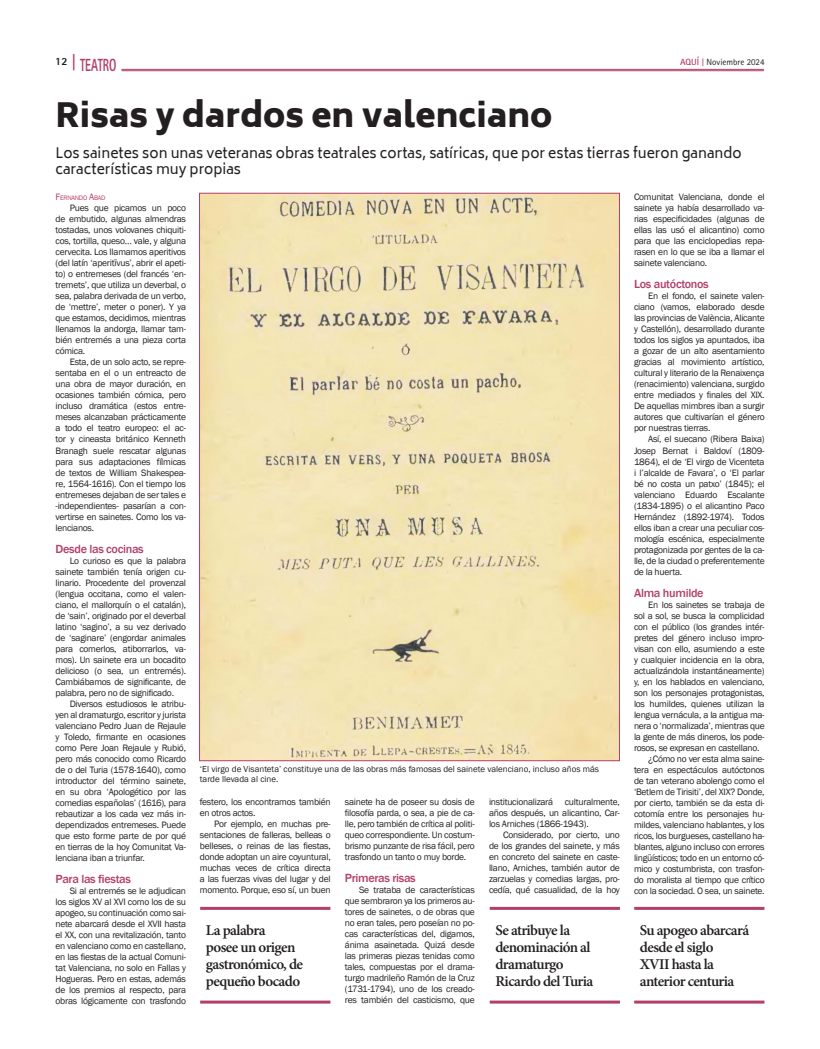
<style>
.page{position:relative;width:820px;height:1049px;background:#fff}
.page>*{position:absolute;margin:0;border:0;box-sizing:border-box;transform-origin:0 0}
.t1{font:900 33px "Biryani";color:#231f20}
.t2{font:800 17.6px "Rotis Sans Serif Std";color:#b23f6a;scale:.64 1}
.t3{font:600 15px/17px "Minion Pro";letter-spacing:-.04em;color:#231f20}
.t4{font:14px/16.8px "Biryani";color:#231f20}
.t5{font:500 12.1px "Franklin Gothic";letter-spacing:-.025em;color:#b23f6a}
.t6{font:800 11px "Rotis Sans Serif Std";color:#231f20}
.t7{font:9.5px/11px "Franklin Gothic";letter-spacing:-.025em;color:#231f20;text-align:justify}
.t8{font:9px/10.8px "Franklin Gothic";color:#231f20}
.t9{font:9px "Rotis Sans Serif Std";color:#231f20}
.t10{font:6.7px "Franklin Gothic";letter-spacing:-.035em;color:#b23f6a}
.s1{font-size:18.2px}
.s2{font-weight:700;color:#b23f6a}
.s3{font-family:"Rotis Serif Std";font-weight:700;color:#b23f6a}
.s4{font-size:9.5px}
</style>
<div class="page">
<img style="left:201px;top:195px;width:416px;height:564px">
<hr style="left:200px;top:907px;width:130px;height:3px;background:#b23f6a">
<hr style="left:200px;top:1000px;width:130px;height:3px;background:#b23f6a">
<hr style="left:489px;top:907px;width:130px;height:3px;background:#b23f6a">
<hr style="left:489px;top:1000px;width:130px;height:3px;background:#b23f6a">
<hr style="left:634px;top:907px;width:130px;height:3px;background:#b23f6a">
<hr style="left:634px;top:1000px;width:130px;height:3px;background:#b23f6a">
<hr style="left:122px;top:69px;width:641px;height:1px;background:#b23f6a">
<hr style="left:122px;top:71px;width:641px;height:1px;background:#b23f6a">
<h2 class="t2" style="left:72px;top:54px;width:72px"><span class="s1">|</span> TEATRO</h2>
<p class="t6" style="left:55px;top:54px;width:14px">12</p>
<p class="t9" style="left:679px;top:57px;width:86px"><span class="s2">AQUÍ</span> <span class="s3">|</span> Noviembre 2024</p>
<h1 class="t1" style="left:55px;top:96px;width:498px">Risas y dardos en valenciano</h1>
<h3 class="t4" style="left:55px;top:144px;width:687px">Los sainetes son unas veteranas obras teatrales cortas, satíricas, que por estas tierras fueron ganando características muy propias</h3>
<p class="t10" style="left:55px;top:194px;width:51px"><span class="s4">F</span>ERNANDO <span class="s4">A</span>BAD</p>
<p class="t7" style="left:55px;top:203px;width:132px;text-indent:14px">Pues que picamos un poco de embutido, algunas almendras tostadas, unos volovanes chiquiti&shy;cos, tortilla, queso… vale, y alguna cervecita. Los llamamos aperitivos (del latín ‘aperitīvus’, abrir el apeti&shy;to) o entremeses (del francés ‘en&shy;tremets’, que utiliza un deverbal, o sea, palabra derivada de un verbo, de ‘mettre’, meter o poner). Y ya que estamos, decidimos, mientras llenamos la andorga, llamar tam&shy;bién entremés a una pieza corta cómica.</p>
<p class="t7" style="left:55px;top:357px;width:132px;text-indent:14px">Esta, de un solo acto, se repre&shy;sentaba en el o un entreacto de una obra de mayor duración, en ocasiones también cómica, pero incluso dramática (estos entre&shy;meses alcanzaban prácticamente a todo el teatro europeo: el ac&shy;tor y cineasta británico Kenneth Branagh suele rescatar algunas para sus adaptaciones fílmicas de textos de William Shakespea&shy;re, 1564-1616). Con el tiempo los entremeses dejaban de ser tales e -independientes- pasarían a con&shy;vertirse en sainetes. Como los va&shy;lencianos.</p>
<p class="t5" style="left:55px;top:541px;width:90px">Desde las cocinas</p>
<p class="t7" style="left:55px;top:555px;width:132px;text-indent:14px">Lo curioso es que la palabra sainete también tenía origen cu&shy;linario. Procedente del provenzal (lengua occitana, como el valen&shy;ciano, el mallorquín o el catalán), de ‘sain’, originado por el deverbal latino ‘sagino’, a su vez derivado de ‘saginare’ (engordar animales para comerlos, atiborrarlos, va&shy;mos). Un sainete era un bocadito delicioso (o sea, un entremés).<br>Cambiábamos de significante, de palabra, pero no de significado.</p>
<p class="t7" style="left:55px;top:698px;width:132px;text-indent:14px">Diversos estudiosos le atribu&shy;yen al dramaturgo, escritor y jurista valenciano Pedro Juan de Rejaule y Toledo, firmante en ocasiones como Pere Joan Rejaule y Rubió, pero más conocido como Ricardo de o del Turia (1578-1640), como introductor del término sainete, en su obra ‘Apologético por las comedias españolas’ (1616), para rebautizar a los cada vez más in&shy;dependizados entremeses. Puede que esto forme parte de por qué en tierras de la hoy Comunitat Va&shy;lenciana iban a triunfar.</p>
<p class="t5" style="left:55px;top:871px;width:77px">Para las fiestas</p>
<p class="t7" style="left:55px;top:885px;width:132px;text-indent:14px">Si al entremés se le adjudican los siglos XV al XVI como los de su apogeo, su continuación como sai&shy;nete abarcará desde el XVII hasta el XX, con una revitalización, tanto en valenciano como en castellano, en las fiestas de la actual Comuni&shy;tat Valenciana, no solo en Fallas y Hogueras. Pero en estas, además de los premios al respecto, para obras lógicamente con trasfondo</p>
<p class="t7" style="left:633px;top:192px;width:132px">Comunitat Valenciana, donde el sainete ya había desarrollado va&shy;rias especificidades (algunas de ellas las usó el alicantino) como para que las enciclopedias repa&shy;rasen en lo que se iba a llamar el sainete valenciano.</p>
<p class="t5" style="left:633px;top:277px;width:76px">Los autóctonos</p>
<p class="t7" style="left:633px;top:291px;width:132px;text-indent:14px">En el fondo, el sainete valen&shy;ciano (vamos, elaborado desde las provincias de València, Alicante y Castellón), desarrollado durante todos los siglos ya apuntados, iba a gozar de un alto asentamiento gracias al movimiento artístico, cultural y literario de la Renaixença (renacimiento) valenciana, surgido entre mediados y finales del XIX.<br>De aquellas mimbres iban a surgir autores que cultivarían el género por nuestras tierras.</p>
<p class="t7" style="left:633px;top:434px;width:132px;text-indent:14px">Así, el suecano (Ribera Baixa)<br>Josep Bernat i Baldoví (1809- 1864), el de ‘El virgo de Vicenteta i l’alcalde de Favara’, o ‘El parlar bé no costa un patxo’ (1845); el valenciano Eduardo Escalante (1834-1895) o el alicantino Paco Hernández (1892-1974). Todos ellos iban a crear una peculiar cos&shy;mología escénica, especialmente protagonizada por gentes de la ca&shy;lle, de la ciudad o preferentemente de la huerta.</p>
<p class="t5" style="left:633px;top:585px;width:71px">Alma humilde</p>
<p class="t7" style="left:648px;top:599px;width:118px">En los sainetes se trabaja de</p>
<p class="t7" style="left:633px;top:610px;width:132px">sol a sol, se busca la complicidad</p>
<p class="t7" style="left:633px;top:621px;width:132px">con el público (los grandes intér-</p>
<p class="t7" style="left:633px;top:632px;width:132px">pretes del género incluso impro-</p>
<p class="t7" style="left:633px;top:643px;width:132px">visan con ello, asumiendo a este</p>
<p class="t7" style="left:633px;top:654px;width:132px">y cualquier incidencia en la obra,</p>
<p class="t7" style="left:633px;top:665px;width:132px">actualizándola instantáneamente)</p>
<p class="t7" style="left:633px;top:676px;width:132px">y, en los hablados en valenciano,</p>
<p class="t7" style="left:633px;top:687px;width:132px">son los personajes protagonistas,</p>
<p class="t7" style="left:633px;top:698px;width:132px">los humildes, quienes utilizan la</p>
<p class="t7" style="left:633px;top:709px;width:132px">lengua vernácula, a la antigua ma-</p>
<p class="t7" style="left:633px;top:720px;width:132px">nera o ‘normalizada’, mientras que</p>
<p class="t7" style="left:633px;top:731px;width:132px">la gente de más dineros, los pode-</p>
<p class="t7" style="left:633px;top:742px;width:127px">rosos, se expresan en castellano.</p>
<p class="t7" style="left:648px;top:753px;width:118px">¿Cómo no ver esta alma saine-</p>
<p class="t7" style="left:633px;top:764px;width:132px">tera en espectáculos autóctonos</p>
<p class="t7" style="left:633px;top:775px;width:132px">de tan veterano abolengo como el</p>
<p class="t7" style="left:633px;top:786px;width:132px">‘Betlem de Tirisiti’, del XIX? Donde,</p>
<p class="t7" style="left:633px;top:797px;width:132px">por cierto, también se da esta di-</p>
<p class="t7" style="left:633px;top:808px;width:132px">cotomía entre los personajes hu-</p>
<p class="t7" style="left:633px;top:819px;width:132px">mildes, valenciano hablantes, y los</p>
<p class="t7" style="left:633px;top:830px;width:132px">ricos, los burgueses, castellano ha-</p>
<p class="t7" style="left:633px;top:841px;width:132px">blantes, alguno incluso con errores</p>
<p class="t7" style="left:633px;top:852px;width:132px">lingüísticos; todo en un entorno có-</p>
<p class="t7" style="left:633px;top:863px;width:132px">mico y costumbrista, con trasfon-</p>
<p class="t7" style="left:633px;top:874px;width:132px">do moralista al tiempo que crítico</p>
<p class="t7" style="left:633px;top:885px;width:132px">con la sociedad. O sea, un sainete.</p>
<p class="t8" style="left:200px;top:763px;width:400px">‘El virgo de Visanteta’ constituye una de las obras más famosas del sainete valenciano, incluso años más tarde llevada al cine.</p>
<p class="t7" style="left:200px;top:797px;width:132px">festero, los encontramos también en otros actos.</p>
<p class="t7" style="left:200px;top:819px;width:132px;text-indent:14px">Por ejemplo, en muchas pre&shy;sentaciones de falleras, belleas o belleses, o reinas de las fiestas, donde adoptan un aire coyuntural, muchas veces de crítica directa a las fuerzas vivas del lugar y del momento. Porque, eso sí, un buen</p>
<p class="t7" style="left:489px;top:797px;width:132px">institucionalizará culturalmente, años después, un alicantino, Car&shy;los Arniches (1866-1943).</p>
<p class="t7" style="left:489px;top:830px;width:132px;text-indent:14px">Considerado, por cierto, uno de los grandes del sainete, y más en concreto del sainete en caste&shy;llano, Arniches, también autor de zarzuelas y comedias largas, pro&shy;cedía, qué casualidad, de la hoy</p>
<p class="t7" style="left:345px;top:797px;width:131px">sainete ha de poseer su dosis de filosofía parda, o sea, a pie de ca&shy;lle, pero también de crítica al politi&shy;queo correspondiente. Un costum&shy;brismo punzante de risa fácil, pero trasfondo un tanto o muy borde.</p>
<p class="t5" style="left:345px;top:871px;width:72px">Primeras risas</p>
<p class="t7" style="left:345px;top:885px;width:131px;text-indent:14px">Se trataba de características que sembraron ya los primeros au&shy;tores de sainetes, o de obras que no eran tales, pero poseían no po&shy;cas características del, digamos, ánima asainetada. Quizá desde las primeras piezas tenidas como tales, compuestas por el drama&shy;turgo madrileño Ramón de la Cruz (1731-1794), uno de los creado&shy;res también del casticismo, que</p>
<h3 class="t3" style="left:206px;top:922px;width:99px">La palabra<br>posee un origen gastronómico, de pequeño bocado</h3>
<h3 class="t3" style="left:495px;top:922px;width:100px">Se atribuye la denominación al dramaturgo<br>Ricardo del Turia</h3>
<h3 class="t3" style="left:639px;top:922px;width:111px">Su apogeo abarcará desde el siglo<br>XVII hasta la anterior centuria</h3>
</div>
